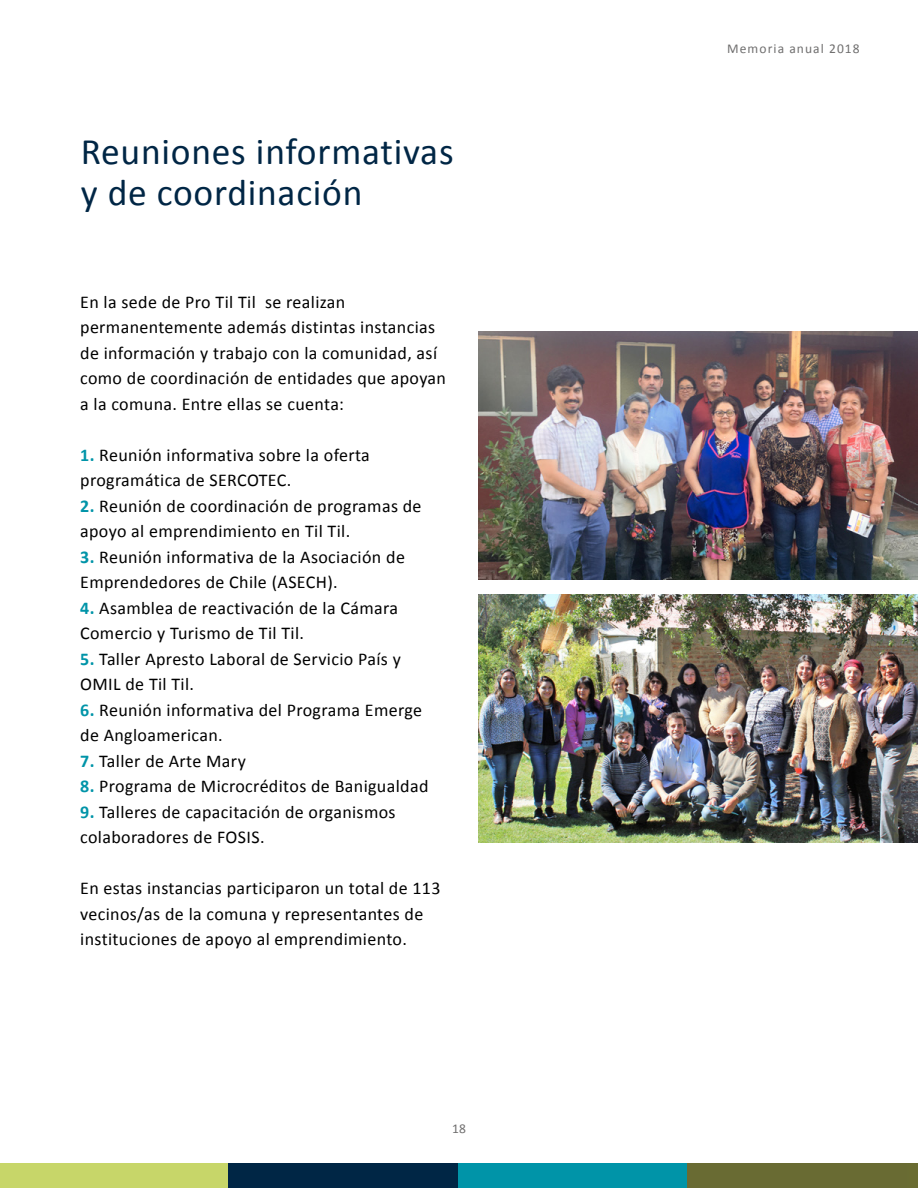
<style>
.page{position:relative;width:918px;height:1188px;background:#fff}
.page>*{position:absolute;margin:0;border:0;box-sizing:border-box;transform-origin:0 0}
.t1{font:37.5px/40.5px "Calibri";letter-spacing:.02em;color:#002645}
.t2{font:18px/25.5px "Calibri";letter-spacing:.02em;color:#000}
.t3{font:13.5px "Calibri";letter-spacing:.08em;color:#706f6f}
.s1{font-weight:700;color:#0094a8}
</style>
<div class="page">
<img style="left:479px;top:332px;width:438px;height:248px">
<img style="left:479px;top:594px;width:438px;height:248px">
<div style="left:0;top:1164px;width:228px;height:24px;background:#c7d669"></div>
<div style="left:228px;top:1164px;width:230px;height:24px;background:#002645"></div>
<div style="left:458px;top:1164px;width:230px;height:24px;background:#0094a8"></div>
<div style="left:687px;top:1164px;width:230px;height:24px;background:#696b33"></div>
<h1 class="t1" style="left:81px;top:131px;width:374px">Reuniones informativas y de coordinación</h1>
<p class="t2" style="left:80px;top:289px;width:367px">En la sede de Pro Til Til se realizan permanentemente además distintas instancias de información y trabajo con la comunidad, así como de coordinación de entidades que apoyan a la comuna. Entre ellas se cuenta:</p>
<p class="t2" style="left:80px;top:442px;width:291px"><span class="s1">1.</span> Reunión informativa sobre la oferta programática de SERCOTEC.</p>
<p class="t2" style="left:80px;top:493px;width:343px"><span class="s1">2.</span> Reunión de coordinación de programas de apoyo al emprendimiento en Til Til.</p>
<p class="t2" style="left:80px;top:544px;width:326px"><span class="s1">3.</span> Reunión informativa de la Asociación de<br>Emprendedores de Chile (ASECH).</p>
<p class="t2" style="left:80px;top:595px;width:319px"><span class="s1">4.</span> Asamblea de reactivación de la Cámara<br>Comercio y Turismo de Til Til.</p>
<p class="t2" style="left:80px;top:646px;width:322px"><span class="s1">5.</span> Taller Apresto Laboral de Servicio País y<br>OMIL de Til Til.</p>
<p class="t2" style="left:80px;top:697px;width:343px"><span class="s1">6.</span> Reunión informativa del Programa Emerge de Angloamerican.</p>
<p class="t2" style="left:80px;top:748px;width:167px"><span class="s1">7.</span> Taller de Arte Mary</p>
<p class="t2" style="left:80px;top:773px;width:350px"><span class="s1">8.</span> Programa de Microcréditos de Banigualdad</p>
<p class="t2" style="left:80px;top:799px;width:317px"><span class="s1">9.</span> Talleres de capacitación de organismos colaboradores de FOSIS.</p>
<p class="t2" style="left:80px;top:875px;width:362px">En estas instancias participaron un total de 113 vecinos/as de la comuna y representantes de instituciones de apoyo al emprendimiento.</p>
<p class="t3" style="left:452px;top:1120px;width:15px">18</p>
<p class="t3" style="left:727px;top:40px;width:134px">Memoria anual 2018</p>
</div>
